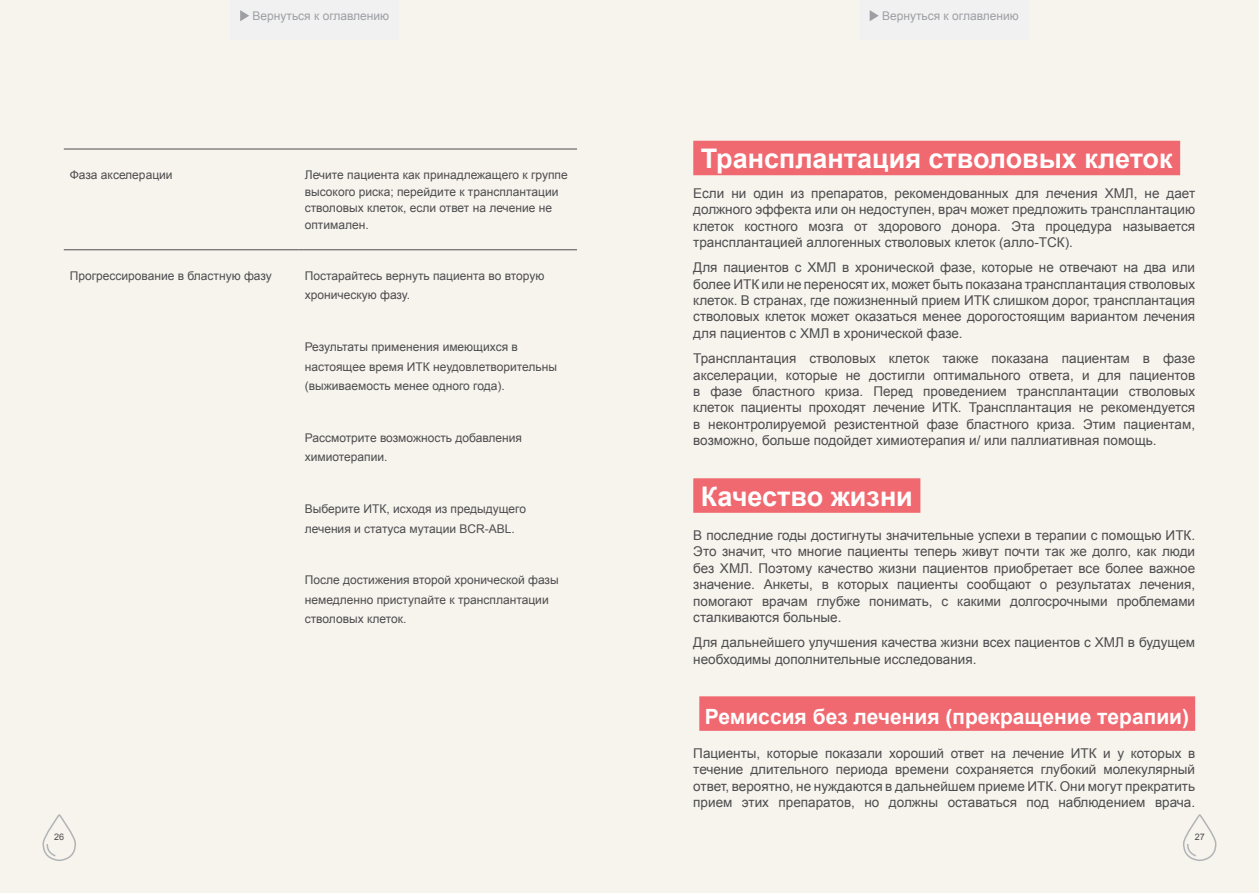
<style>
.page{position:relative;width:1259px;height:893px;background:#fff}
.page>*{position:absolute;margin:0;border:0;box-sizing:border-box;transform-origin:0 0}
.t1{font:700 27px "Arial";color:#fff}
.t2{font:700 21px "Arial";color:#fff}
.t3{font:13.5px/16.5px "Arial";color:#4d4d4f;text-align:justify}
.t4{font:12px/19.5px "Arial";color:#4d4d4f}
.t5{font:12px "Arial";color:#9d9fa2}
.t6{font:9px "Arial";color:#4d4d4f}
</style>
<div class="page">
<div style="left:0;top:0;width:642px;height:893px;background:#f7f3ed"></div>
<div style="left:616px;top:0;width:643px;height:893px;background:#f7f3ed"></div>
<div style="left:693px;top:141px;width:487px;height:34px;background:#f16970"></div>
<div style="left:693px;top:478px;width:227px;height:35px;background:#f16970"></div>
<div style="left:699px;top:696px;width:496px;height:35px;background:#f16970"></div>
<hr style="left:64px;top:149px;width:235px;height:1px;background:#4d4d4f">
<hr style="left:299px;top:149px;width:278px;height:1px;background:#4d4d4f">
<hr style="left:64px;top:250px;width:235px;height:1px;background:#4d4d4f">
<hr style="left:299px;top:250px;width:278px;height:1px;background:#4d4d4f">
<svg style="left:42px;top:814px;width:34px;height:47px"></svg>
<svg style="left:1183px;top:814px;width:33px;height:47px"></svg>
<div style="left:230px;top:0;width:169px;height:39px;background:#f1f1f2"></div>
<svg style="left:240px;top:10px;width:9px;height:11px"></svg>
<div style="left:860px;top:0;width:168px;height:39px;background:#f1f1f2"></div>
<svg style="left:869px;top:10px;width:9px;height:11px"></svg>
<p class="t5" style="left:252px;top:8px;width:138px">Вернуться к оглавлению</p>
<p class="t5" style="left:882px;top:8px;width:138px">Вернуться к оглавлению</p>
<p class="t4" style="left:70px;top:165px;width:104px">Фаза акселерации</p>
<p class="t4" style="left:305px;top:167px;width:264px;line-height:16.5px">Лечите пациента как принадлежащего к группе высокого риска; перейдите к трансплантации стволовых клеток, если ответ на лечение не оптимален.</p>
<p class="t4" style="left:70px;top:266px;width:203px">Прогрессирование в бластную фазу</p>
<p class="t4" style="left:305px;top:266px;width:241px">Постарайтесь вернуть пациента во вторую хроническую фазу.</p>
<p class="t4" style="left:305px;top:337px;width:254px">Результаты применения имеющихся в настоящее время ИТК неудовлетворительны (выживаемость менее одного года).</p>
<p class="t4" style="left:305px;top:428px;width:219px">Рассмотрите возможность добавления химиотерапии.</p>
<p class="t4" style="left:305px;top:499px;width:223px">Выберите ИТК, исходя из предыдущего лечения и статуса мутации BCR-ABL.</p>
<p class="t4" style="left:305px;top:570px;width:255px">После достижения второй хронической фазы немедленно приступайте к трансплантации стволовых клеток.</p>
<h1 class="t1" style="left:701px;top:141px;width:473px">Трансплантация стволовых клеток</h1>
<p class="t3" style="left:693px;top:185px;width:503px">Если ни один из препаратов, рекомендованных для лечения ХМЛ, не дает должного эффекта или он недоступен, врач может предложить трансплантацию клеток костного мозга от здорового донора. Эта процедура называется трансплантацией аллогенных стволовых клеток (алло-ТСК).</p>
<p class="t3" style="left:693px;top:259px;width:503px">Для пациентов с ХМЛ в хронической фазе, которые не отвечают на два или более ИТК или не переносят их, может быть показана трансплантация стволовых клеток. В странах, где пожизненный прием ИТК слишком дорог, трансплантация стволовых клеток может оказаться менее дорогостоящим вариантом лечения для пациентов с ХМЛ в хронической фазе.</p>
<p class="t3" style="left:693px;top:350px;width:503px">Трансплантация стволовых клеток также показана пациентам в фазе акселерации, которые не достигли оптимального ответа, и для пациентов в фазе бластного криза. Перед проведением трансплантации стволовых клеток пациенты проходят лечение ИТК. Трансплантация не рекомендуется в неконтролируемой резистентной фазе бластного криза. Этим пациентам, возможно, больше подойдет химиотерапия и/ или паллиативная помощь.</p>
<h1 class="t1" style="left:701px;top:479px;width:214px">Качество жизни</h1>
<p class="t3" style="left:693px;top:527px;width:503px">В последние годы достигнуты значительные успехи в терапии с помощью ИТК.<br>Это значит, что многие пациенты теперь живут почти так же долго, как люди без ХМЛ. Поэтому качество жизни пациентов приобретает все более важное значение. Анкеты, в которых пациенты сообщают о результатах лечения, помогают врачам глубже понимать, с какими долгосрочными проблемами сталкиваются больные.</p>
<p class="t3" style="left:693px;top:634px;width:503px">Для дальнейшего улучшения качества жизни всех пациентов с ХМЛ в будущем необходимы дополнительные исследования.</p>
<h2 class="t2" style="left:705px;top:703px;width:486px">Ремиссия без лечения (прекращение терапии)</h2>
<p class="t3" style="left:693px;top:745px;width:503px">Пациенты, которые показали хороший ответ на лечение ИТК и у которых в течение длительного периода времени сохраняется глубокий молекулярный ответ, вероятно, не нуждаются в дальнейшем приеме ИТК. Они могут прекратить прием этих препаратов, но должны оставаться под наблюдением врача.</p>
<p class="t6" style="left:54px;top:831px;width:12px">26</p>
<p class="t6" style="left:1194px;top:831px;width:12px">27</p>
</div>
